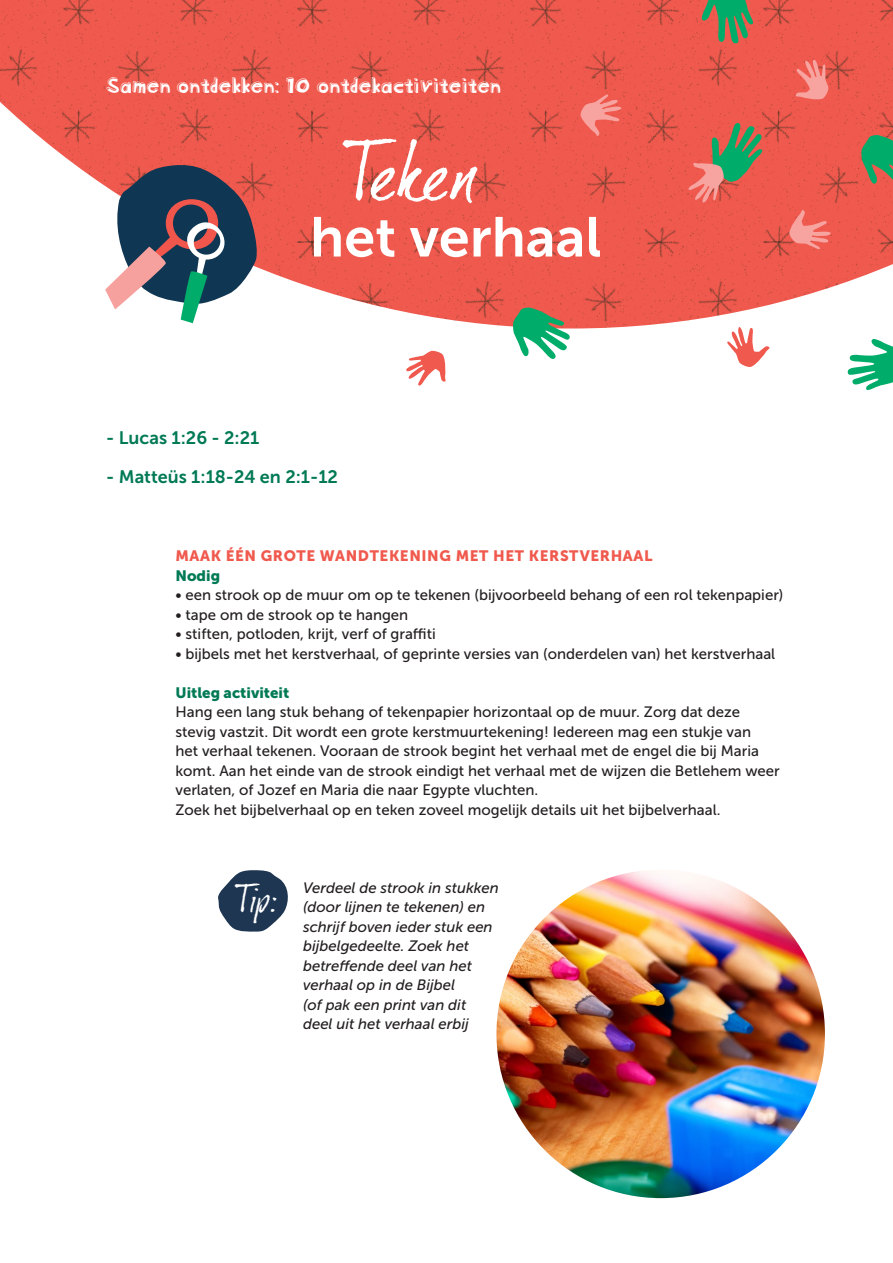
<style>
.page{position:relative;width:893px;height:1263px;background:#fff}
.page>*{position:absolute;margin:0;border:0;box-sizing:border-box;transform-origin:0 0}
.t1{font:81px "Dear Joe 2";letter-spacing:-.01em;color:#fff}
.t2{font:55.8px "Museo Sans 700";color:#fff}
.KZ_brood{font:37.5px "Dear Joe 2";color:#fff}
.t3{font:21px "Blockhead OT Black Face";color:#fff}
.Alineastijl_1{font:18px "Museo Sans 700";color:#007955}
.KZ_brood-2{font:15px/19.5px "Museo Sans 500";color:#231f20}
.KZ_brood-3{font:italic 15px/19.5px "Museo Sans 500";color:#231f20}
.Tussenkop{font:15px "Museo Sans 900";letter-spacing:.04em;color:#f0594d}
.KZ_brood-4{font:15px "Museo Sans 900";color:#007955}
</style>
<div class="page">
<img style="left:0;top:0;width:893px;height:328px">
<svg style="left:513px;top:307px;width:57px;height:52px"></svg>
<svg style="left:847px;top:339px;width:46px;height:52px"></svg>
<svg style="left:861px;top:135px;width:32px;height:52px"></svg>
<svg style="left:701px;top:0;width:53px;height:44px"></svg>
<svg style="left:580px;top:94px;width:42px;height:43px"></svg>
<svg style="left:789px;top:209px;width:42px;height:41px"></svg>
<svg style="left:726px;top:326px;width:45px;height:41px"></svg>
<svg style="left:406px;top:350px;width:40px;height:36px"></svg>
<svg style="left:795px;top:59px;width:33px;height:41px"></svg>
<svg style="left:688px;top:123px;width:76px;height:80px"></svg>
<svg style="left:218px;top:870px;width:70px;height:62px"></svg>
<svg style="left:105px;top:164px;width:153px;height:159px"></svg>
<img style="left:496px;top:870px;width:329px;height:328px;border-radius:164px">
<p class="t3" style="left:106px;top:67px;width:396px">Samen ontdekken: 10 ontdekactiviteiten</p>
<p class="t1" style="left:345px;top:125px;width:135px">Teken</p>
<p class="t2" style="left:310px;top:206px;width:293px">het verhaal</p>
<p class="Alineastijl_1" style="left:106px;top:428px;width:155px">- Lucas 1:26 - 2:21</p>
<p class="Alineastijl_1" style="left:106px;top:467px;width:233px">- Matteüs 1:18-24 en 2:1-12</p>
<p class="Tussenkop" style="left:176px;top:547px;width:478px">MAAK ÉÉN GROTE WANDTEKENING MET HET KERSTVERHAAL</p>
<p class="KZ_brood-4" style="left:176px;top:567px;width:46px">Nodig</p>
<p class="KZ_brood-2" style="left:176px;top:585px;width:609px">• een strook op de muur om op te tekenen (bijvoorbeeld behang of een rol tekenpapier)</p>
<p class="KZ_brood-2" style="left:176px;top:605px;width:234px">• tape om de strook op te hangen</p>
<p class="KZ_brood-2" style="left:176px;top:624px;width:262px">• stiften, potloden, krijt, verf of graffiti</p>
<p class="KZ_brood-2" style="left:176px;top:644px;width:601px">• bijbels met het kerstverhaal, of geprinte versies van (onderdelen van) het kerstverhaal</p>
<p class="KZ_brood-4" style="left:176px;top:684px;width:115px">Uitleg activiteit</p>
<p class="KZ_brood-2" style="left:176px;top:702px;width:606px">Hang een lang stuk behang of tekenpapier horizontaal op de muur. Zorg dat deze stevig vastzit. Dit wordt een grote kerstmuurtekening! Iedereen mag een stukje van<br>het verhaal tekenen. Vooraan de strook begint het verhaal met de engel die bij Maria komt. Aan het einde van de strook eindigt het verhaal met de wijzen die Betlehem weer verlaten, of Jozef en Maria die naar Egypte vluchten.</p>
<p class="KZ_brood-2" style="left:176px;top:800px;width:547px">Zoek het bijbelverhaal op en teken zoveel mogelijk details uit het bijbelverhaal.</p>
<p class="KZ_brood" style="left:236px;top:877px;width:44px">Tip:</p>
<p class="KZ_brood-3" style="left:303px;top:878px;width:197px">Verdeel de strook in stukken (door lijnen te tekenen) en schrijf boven ieder stuk een bijbelgedeelte. Zoek het betreffende deel van het verhaal op in de Bijbel<br>(of pak een print van dit deel uit het verhaal erbij</p>
</div>
